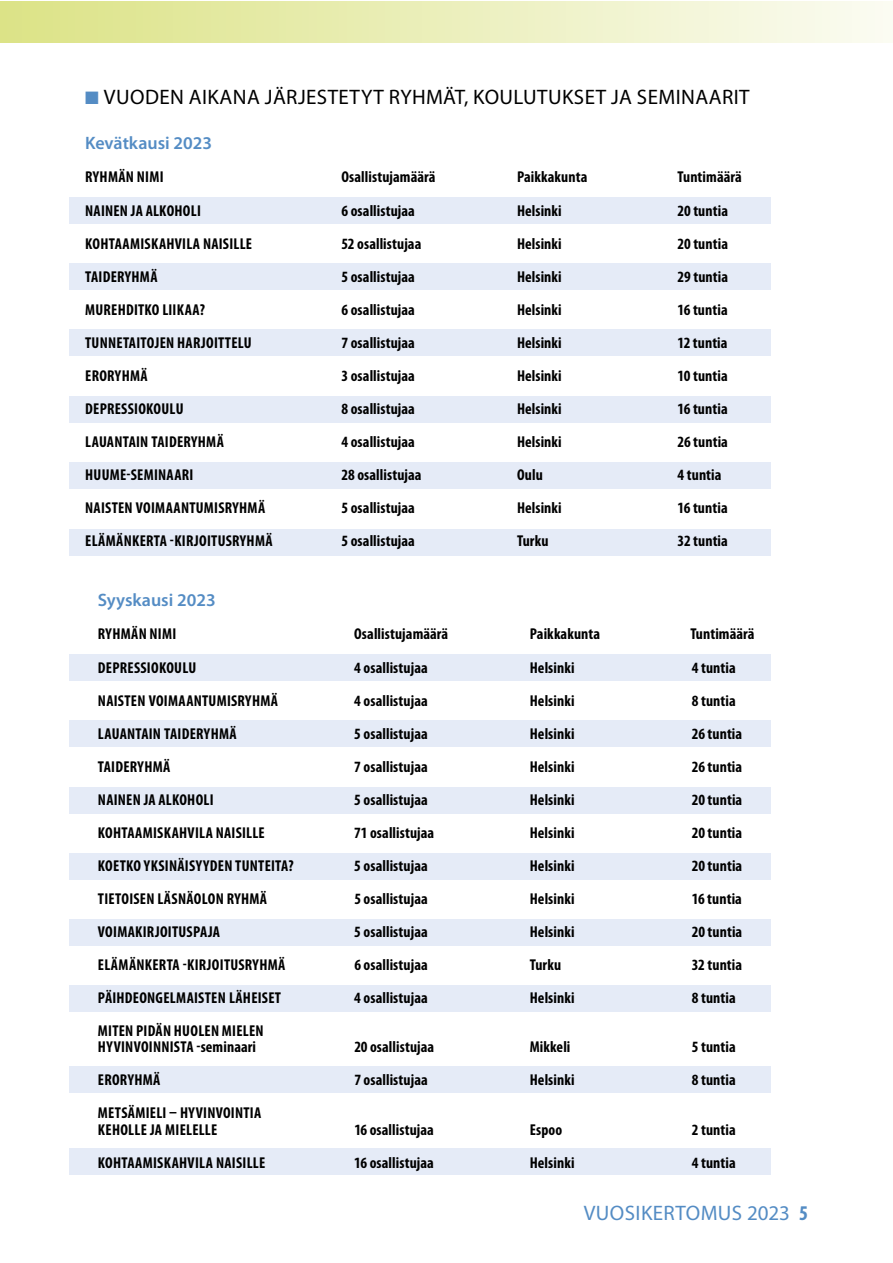
<style>
.page{position:relative;width:893px;height:1263px;background:#fff}
.page>*{position:absolute;margin:0;border:0;box-sizing:border-box;transform-origin:0 0}
.t1{font:21px "Myriad Pro";letter-spacing:.02em;color:#000}
.t2{font:21px "Myriad Pro";letter-spacing:.02em;color:#548cc4}
.t3{font:600 18px "Myriad Pro";color:#548cc4}
.t4{font:700 condensed 15.75px/16.5px "Myriad Pro";letter-spacing:.005em;color:#000}
.s1{font-weight:700;font-stretch:condensed}
</style>
<div class="page">
<div style="left:0;top:1px;width:892px;height:42px;background:linear-gradient(to right,#dce386,#fbfcf2)"></div>
<div style="left:69px;top:1148px;width:739px;height:27px;background:#e5ebf7"></div>
<div style="left:69px;top:1066px;width:739px;height:27px;background:#e5ebf7"></div>
<div style="left:69px;top:985px;width:739px;height:27px;background:#e5ebf7"></div>
<div style="left:69px;top:919px;width:739px;height:27px;background:#e5ebf7"></div>
<div style="left:69px;top:853px;width:739px;height:27px;background:#e5ebf7"></div>
<div style="left:69px;top:787px;width:739px;height:26px;background:#e5ebf7"></div>
<div style="left:69px;top:720px;width:739px;height:27px;background:#e5ebf7"></div>
<div style="left:69px;top:654px;width:739px;height:27px;background:#e5ebf7"></div>
<div style="left:69px;top:529px;width:739px;height:27px;background:#e5ebf7"></div>
<div style="left:69px;top:462px;width:739px;height:27px;background:#e5ebf7"></div>
<div style="left:69px;top:396px;width:739px;height:27px;background:#e5ebf7"></div>
<div style="left:69px;top:329px;width:739px;height:27px;background:#e5ebf7"></div>
<div style="left:69px;top:263px;width:739px;height:27px;background:#e5ebf7"></div>
<div style="left:69px;top:197px;width:739px;height:26px;background:#e5ebf7"></div>
<div style="left:771px;top:187px;width:54px;height:1002px;background:#fff"></div>
<h1 class="t1" style="left:104px;top:84px;width:647px">VUODEN AIKANA JÄRJESTETYT RYHMÄT, KOULUTUKSET JA SEMINAARIT</h1>
<p class="t3" style="left:85px;top:131px;width:129px">Kevätkausi 2023</p>
<p class="t4" style="left:85px;top:168px;width:80px">RYHMÄN NIMI</p>
<p class="t4" style="left:342px;top:168px;width:95px">Osallistujamäärä</p>
<p class="t4" style="left:517px;top:168px;width:72px">Paikkakunta</p>
<p class="t4" style="left:678px;top:168px;width:66px">Tuntimäärä</p>
<p class="t4" style="left:85px;top:202px;width:117px">NAINEN JA ALKOHOLI</p>
<p class="t4" style="left:342px;top:202px;width:75px">6 osallistujaa</p>
<p class="t4" style="left:517px;top:202px;width:46px">Helsinki</p>
<p class="t4" style="left:678px;top:202px;width:52px">20 tuntia</p>
<p class="t4" style="left:85px;top:235px;width:168px">KOHTAAMISKAHVILA NAISILLE</p>
<p class="t4" style="left:342px;top:235px;width:81px">52 osallistujaa</p>
<p class="t4" style="left:517px;top:235px;width:46px">Helsinki</p>
<p class="t4" style="left:678px;top:235px;width:52px">20 tuntia</p>
<p class="t4" style="left:85px;top:268px;width:74px">TAIDERYHMÄ</p>
<p class="t4" style="left:342px;top:268px;width:75px">5 osallistujaa</p>
<p class="t4" style="left:517px;top:268px;width:46px">Helsinki</p>
<p class="t4" style="left:678px;top:268px;width:52px">29 tuntia</p>
<p class="t4" style="left:85px;top:301px;width:121px">MUREHDITKO LIIKAA?</p>
<p class="t4" style="left:342px;top:301px;width:75px">6 osallistujaa</p>
<p class="t4" style="left:517px;top:301px;width:46px">Helsinki</p>
<p class="t4" style="left:678px;top:301px;width:52px">16 tuntia</p>
<p class="t4" style="left:85px;top:334px;width:168px">TUNNETAITOJEN HARJOITTELU</p>
<p class="t4" style="left:342px;top:334px;width:75px">7 osallistujaa</p>
<p class="t4" style="left:517px;top:334px;width:46px">Helsinki</p>
<p class="t4" style="left:678px;top:334px;width:51px">12 tuntia</p>
<p class="t4" style="left:85px;top:367px;width:64px">ERORYHMÄ</p>
<p class="t4" style="left:342px;top:367px;width:75px">3 osallistujaa</p>
<p class="t4" style="left:517px;top:367px;width:46px">Helsinki</p>
<p class="t4" style="left:678px;top:367px;width:52px">10 tuntia</p>
<p class="t4" style="left:85px;top:400px;width:100px">DEPRESSIOKOULU</p>
<p class="t4" style="left:342px;top:400px;width:75px">8 osallistujaa</p>
<p class="t4" style="left:517px;top:400px;width:46px">Helsinki</p>
<p class="t4" style="left:678px;top:400px;width:52px">16 tuntia</p>
<p class="t4" style="left:85px;top:433px;width:140px">LAUANTAIN TAIDERYHMÄ</p>
<p class="t4" style="left:342px;top:433px;width:75px">4 osallistujaa</p>
<p class="t4" style="left:517px;top:433px;width:46px">Helsinki</p>
<p class="t4" style="left:678px;top:433px;width:52px">26 tuntia</p>
<p class="t4" style="left:85px;top:466px;width:110px">HUUME-SEMINAARI</p>
<p class="t4" style="left:342px;top:466px;width:81px">28 osallistujaa</p>
<p class="t4" style="left:517px;top:466px;width:27px">Oulu</p>
<p class="t4" style="left:678px;top:466px;width:45px">4 tuntia</p>
<p class="t4" style="left:85px;top:499px;width:182px">NAISTEN VOIMAANTUMISRYHMÄ</p>
<p class="t4" style="left:342px;top:499px;width:75px">5 osallistujaa</p>
<p class="t4" style="left:517px;top:499px;width:46px">Helsinki</p>
<p class="t4" style="left:678px;top:499px;width:52px">16 tuntia</p>
<p class="t4" style="left:85px;top:532px;width:189px">ELÄMÄNKERTA -KIRJOITUSRYHMÄ</p>
<p class="t4" style="left:342px;top:532px;width:75px">5 osallistujaa</p>
<p class="t4" style="left:517px;top:532px;width:33px">Turku</p>
<p class="t4" style="left:678px;top:532px;width:52px">32 tuntia</p>
<p class="t3" style="left:98px;top:588px;width:119px">Syyskausi 2023</p>
<p class="t4" style="left:98px;top:625px;width:80px">RYHMÄN NIMI</p>
<p class="t4" style="left:354px;top:625px;width:95px">Osallistujamäärä</p>
<p class="t4" style="left:530px;top:625px;width:72px">Paikkakunta</p>
<p class="t4" style="left:690px;top:625px;width:66px">Tuntimäärä</p>
<p class="t4" style="left:98px;top:659px;width:100px">DEPRESSIOKOULU</p>
<p class="t4" style="left:354px;top:659px;width:75px">4 osallistujaa</p>
<p class="t4" style="left:530px;top:659px;width:46px">Helsinki</p>
<p class="t4" style="left:692px;top:659px;width:45px">4 tuntia</p>
<p class="t4" style="left:98px;top:692px;width:182px">NAISTEN VOIMAANTUMISRYHMÄ</p>
<p class="t4" style="left:354px;top:692px;width:75px">4 osallistujaa</p>
<p class="t4" style="left:530px;top:692px;width:46px">Helsinki</p>
<p class="t4" style="left:692px;top:692px;width:45px">8 tuntia</p>
<p class="t4" style="left:98px;top:725px;width:140px">LAUANTAIN TAIDERYHMÄ</p>
<p class="t4" style="left:354px;top:725px;width:75px">5 osallistujaa</p>
<p class="t4" style="left:530px;top:725px;width:46px">Helsinki</p>
<p class="t4" style="left:692px;top:725px;width:52px">26 tuntia</p>
<p class="t4" style="left:98px;top:758px;width:74px">TAIDERYHMÄ</p>
<p class="t4" style="left:354px;top:758px;width:75px">7 osallistujaa</p>
<p class="t4" style="left:530px;top:758px;width:46px">Helsinki</p>
<p class="t4" style="left:692px;top:758px;width:52px">26 tuntia</p>
<p class="t4" style="left:98px;top:791px;width:117px">NAINEN JA ALKOHOLI</p>
<p class="t4" style="left:354px;top:791px;width:75px">5 osallistujaa</p>
<p class="t4" style="left:530px;top:791px;width:46px">Helsinki</p>
<p class="t4" style="left:692px;top:791px;width:52px">20 tuntia</p>
<p class="t4" style="left:98px;top:824px;width:168px">KOHTAAMISKAHVILA NAISILLE</p>
<p class="t4" style="left:354px;top:824px;width:81px">71 osallistujaa</p>
<p class="t4" style="left:530px;top:824px;width:46px">Helsinki</p>
<p class="t4" style="left:692px;top:824px;width:52px">20 tuntia</p>
<p class="t4" style="left:98px;top:857px;width:197px">KOETKO YKSINÄISYYDEN TUNTEITA?</p>
<p class="t4" style="left:354px;top:857px;width:75px">5 osallistujaa</p>
<p class="t4" style="left:530px;top:857px;width:46px">Helsinki</p>
<p class="t4" style="left:692px;top:857px;width:52px">20 tuntia</p>
<p class="t4" style="left:98px;top:890px;width:171px">TIETOISEN LÄSNÄOLON RYHMÄ</p>
<p class="t4" style="left:354px;top:890px;width:75px">5 osallistujaa</p>
<p class="t4" style="left:530px;top:890px;width:46px">Helsinki</p>
<p class="t4" style="left:692px;top:890px;width:52px">16 tuntia</p>
<p class="t4" style="left:98px;top:923px;width:124px">VOIMAKIRJOITUSPAJA</p>
<p class="t4" style="left:354px;top:923px;width:75px">5 osallistujaa</p>
<p class="t4" style="left:530px;top:923px;width:46px">Helsinki</p>
<p class="t4" style="left:692px;top:923px;width:52px">20 tuntia</p>
<p class="t4" style="left:98px;top:956px;width:189px">ELÄMÄNKERTA -KIRJOITUSRYHMÄ</p>
<p class="t4" style="left:354px;top:956px;width:75px">6 osallistujaa</p>
<p class="t4" style="left:530px;top:956px;width:33px">Turku</p>
<p class="t4" style="left:692px;top:956px;width:52px">32 tuntia</p>
<p class="t4" style="left:98px;top:989px;width:185px">PÄIHDEONGELMAISTEN LÄHEISET</p>
<p class="t4" style="left:354px;top:989px;width:75px">4 osallistujaa</p>
<p class="t4" style="left:530px;top:989px;width:46px">Helsinki</p>
<p class="t4" style="left:692px;top:989px;width:45px">8 tuntia</p>
<p class="t4" style="left:98px;top:1022px;width:167px">MITEN PIDÄN HUOLEN MIELEN<br>HYVINVOINNISTA -seminaari</p>
<p class="t4" style="left:354px;top:1038px;width:81px">20 osallistujaa</p>
<p class="t4" style="left:530px;top:1038px;width:42px">Mikkeli</p>
<p class="t4" style="left:692px;top:1038px;width:45px">5 tuntia</p>
<p class="t4" style="left:98px;top:1071px;width:64px">ERORYHMÄ</p>
<p class="t4" style="left:354px;top:1071px;width:75px">7 osallistujaa</p>
<p class="t4" style="left:530px;top:1071px;width:46px">Helsinki</p>
<p class="t4" style="left:692px;top:1071px;width:45px">8 tuntia</p>
<p class="t4" style="left:98px;top:1104px;width:165px">METSÄMIELI – HYVINVOINTIA<br>KEHOLLE JA MIELELLE</p>
<p class="t4" style="left:354px;top:1121px;width:81px">16 osallistujaa</p>
<p class="t4" style="left:530px;top:1121px;width:34px">Espoo</p>
<p class="t4" style="left:692px;top:1121px;width:45px">2 tuntia</p>
<p class="t4" style="left:98px;top:1154px;width:169px">KOHTAAMISKAHVILA NAISILLE</p>
<p class="t4" style="left:354px;top:1154px;width:81px">16 osallistujaa</p>
<p class="t4" style="left:530px;top:1154px;width:46px">Helsinki</p>
<p class="t4" style="left:692px;top:1154px;width:45px">4 tuntia</p>
<h1 class="t2" style="left:584px;top:1200px;width:226px">VUOSIKERTOMUS 2023 <span class="s1">5</span></h1>
</div>
